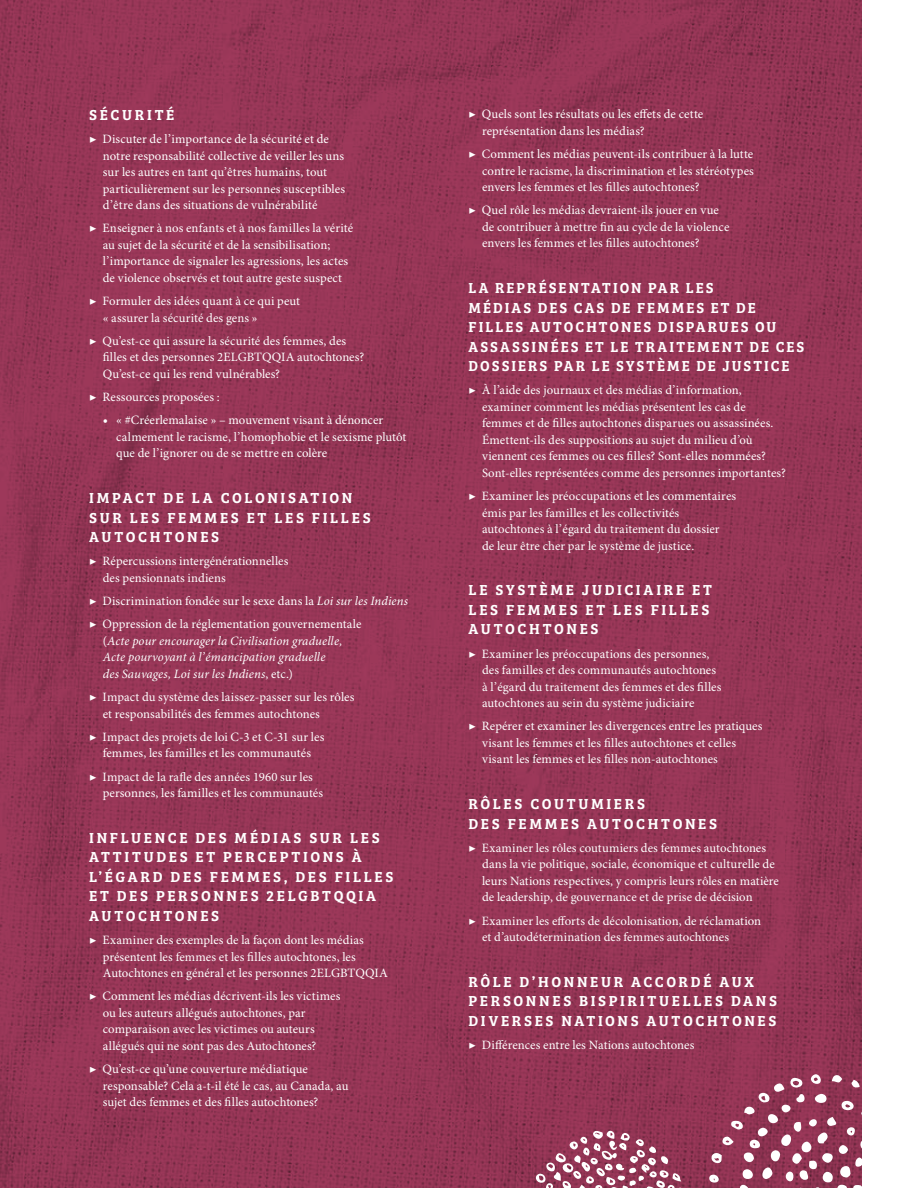
<style>
.page{position:relative;width:918px;height:1188px;background:#fff}
.page>*{position:absolute;margin:0;border:0;box-sizing:border-box;transform-origin:0 0}
.t1{font:15px/19.5px "Bree Serif Sb";letter-spacing:.175em;color:#fff}
.t2{font:15px/19.5px "Bree Serif Sb";letter-spacing:.145em;color:#fff;scale:.96 1}
.t3{font:12.75px/16.5px "Minion Pro";letter-spacing:.005em;color:#fff}
.t4{font:italic 12.75px/16.5px "Minion Pro";letter-spacing:.005em;color:#fff}
.s1{font-size:13.5px}
.s2{font-style:italic}
.s3{font-style:normal}
</style>
<div class="page">
<img style="left:0;top:0;width:861px;height:1188px">
<svg style="left:709px;top:1074px;width:153px;height:114px;background:#9f516b"></svg>
<svg style="left:536px;top:1130px;width:151px;height:58px;background:#a55a74"></svg>
<p class="t1" style="left:89px;top:104px;width:87px">SÉCURITÉ</p>
<p class="t3" style="left:103px;top:131px;width:244px;text-indent:-14px">▶ Discuter de l’importance de la sécurité et de notre responsabilité collective de veiller les uns sur les autres en tant qu’êtres humains, tout particulièrement sur les personnes susceptibles d’être dans des situations de vulnérabilité</p>
<p class="t3" style="left:103px;top:221px;width:252px;text-indent:-14px">▶ Enseigner à nos enfants et à nos familles la vérité au sujet de la sécurité et de la sensibilisation; l’importance de signaler les agressions, les actes de violence observés et tout autre geste suspect</p>
<p class="t3" style="left:103px;top:293px;width:199px;text-indent:-14px">▶ Formuler des idées quant à ce qui peut « assurer la sécurité des gens »</p>
<p class="t3" style="left:103px;top:333px;width:263px;text-indent:-14px">▶ Qu’est-ce qui assure la sécurité des femmes, des filles et des personnes 2ELGBTQQIA autochtones?<br>Qu’est-ce qui les rend vulnérables?</p>
<p class="t3" style="left:89px;top:389px;width:132px">▶ Ressources proposées :</p>
<p class="t3" style="left:116px;top:413px;width:292px;text-indent:-14px"><span class="s1">•</span> « #Créerlemalaise » – mouvement visant à dénoncer calmement le racisme, l’homophobie et le sexisme plutôt que de l’ignorer ou de se mettre en colère</p>
<p class="t1" style="left:89px;top:487px;width:283px">IMPACT DE LA COLONISATION<br>SUR LES FEMMES ET LES FILLES<br>AUTOCHTONES</p>
<p class="t3" style="left:103px;top:554px;width:187px;text-indent:-14px">▶ Répercussions intergénérationnelles des pensionnats indiens</p>
<p class="t3" style="left:89px;top:590px;width:320px;line-height:23.2px">▶ Discrimination fondée sur le sexe dans la <span class="s2">Loi sur les Indiens </span>▶ Oppression de la réglementation gouvernementale</p>
<p class="t4" style="left:103px;top:633px;width:241px"><span class="s3">(</span>Acte pour encourager la Civilisation graduelle,<br>Acte pourvoyant à l’émancipation graduelle des Sauvages, Loi sur les Indiens<span class="s3">, etc.)</span></p>
<p class="t3" style="left:103px;top:689px;width:253px;text-indent:-14px">▶ Impact du système des laissez-passer sur les rôles et responsabilités des femmes autochtones</p>
<p class="t3" style="left:89px;top:729px;width:237px;text-align:center">▶ Impact des projets de loi C-3 et C-31 sur les femmes, les familles et les communautés</p>
<p class="t3" style="left:103px;top:769px;width:222px;text-indent:-14px">▶ Impact de la rafle des années 1960 sur les personnes, les familles et les communautés</p>
<p class="t1" style="left:89px;top:827px;width:306px">INFLUENCE DES MÉDIAS SUR LES<br>ATTITUDES ET PERCEPTIONS À<br>L’ÉGARD DES FEMMES, DES FILLES<br>ET DES PERSONNES 2ELGBTQQIA<br>AUTOCHTONES</p>
<p class="t3" style="left:103px;top:932px;width:287px;text-indent:-14px">▶ Examiner des exemples de la façon dont les médias présentent les femmes et les filles autochtones, les<br>Autochtones en général et les personnes 2ELGBTQQIA</p>
<p class="t3" style="left:103px;top:989px;width:239px;text-indent:-14px">▶ Comment les médias décrivent-ils les victimes ou les auteurs allégués autochtones, par comparaison avec les victimes ou auteurs allégués qui ne sont pas des Autochtones?</p>
<p class="t3" style="left:103px;top:1061px;width:247px;text-indent:-14px">▶ Qu’est-ce qu’une couverture médiatique responsable? Cela a-t-il été le cas, au Canada, au sujet des femmes et des filles autochtones?</p>
<p class="t3" style="left:482px;top:107px;width:223px;text-indent:-14px">▶ Quels sont les résultats ou les effets de cette représentation dans les médias?</p>
<p class="t3" style="left:482px;top:146px;width:273px;text-align:justify;text-indent:-14px">▶ Comment les médias peuvent-ils contribuer à la lutte contre le racisme, la discrimination et les stéréotypes envers les femmes et les filles autochtones?</p>
<p class="t3" style="left:482px;top:203px;width:249px;text-indent:-14px">▶ Quel rôle les médias devraient-ils jouer en vue de contribuer à mettre fin au cycle de la violence envers les femmes et les filles autochtones?</p>
<p class="t2" style="left:469px;top:277px;width:351px">LA REPRÉSENTATION PAR LES<br>MÉDIAS DES CAS DE FEMMES ET DE<br>FILLES AUTOCHTONES DISPARUES OU<br>ASSASSINÉES ET LE TRAITEMENT DE CES<br>DOSSIERS PAR LE SYSTÈME DE JUSTICE</p>
<p class="t3" style="left:482px;top:383px;width:305px;text-indent:-14px">▶ À l’aide des journaux et des médias d’information, examiner comment les médias présentent les cas de femmes et de filles autochtones disparues ou assassinées.<br>Émettent-ils des suppositions au sujet du milieu d’où viennent ces femmes ou ces filles? Sont-elles nommées?<br>Sont-elles représentées comme des personnes importantes?</p>
<p class="t3" style="left:482px;top:488px;width:256px;text-indent:-14px">▶ Examiner les préoccupations et les commentaires émis par les familles et les collectivités autochtones à l’égard du traitement du dossier<br>de leur être cher par le système de justice.</p>
<p class="t1" style="left:469px;top:579px;width:245px">LE SYSTÈME JUDICIAIRE ET<br>LES FEMMES ET LES FILLES<br>AUTOCHTONES</p>
<p class="t3" style="left:482px;top:646px;width:241px;text-indent:-14px">▶ Examiner les préoccupations des personnes, des familles et des communautés autochtones à l’égard du traitement des femmes et des filles autochtones au sein du système judiciaire</p>
<p class="t3" style="left:482px;top:719px;width:282px;text-indent:-14px">▶ Repérer et examiner les divergences entre les pratiques visant les femmes et les filles autochtones et celles visant les femmes et les filles non-autochtones</p>
<p class="t1" style="left:469px;top:793px;width:250px">RÔLES COUTUMIERS<br>DES FEMMES AUTOCHTONES</p>
<p class="t3" style="left:482px;top:840px;width:298px;text-indent:-14px">▶ Examiner les rôles coutumiers des femmes autochtones dans la vie politique, sociale, économique et culturelle de leurs Nations respectives, y compris leurs rôles en matière de leadership, de gouvernance et de prise de décision</p>
<p class="t3" style="left:482px;top:913px;width:281px;text-indent:-14px">▶ Examiner les efforts de décolonisation, de réclamation et d’autodétermination des femmes autochtones</p>
<p class="t1" style="left:469px;top:971px;width:310px">RÔLE D’HONNEUR ACCORDÉ AUX<br>PERSONNES BISPIRITUELLES DANS<br>DIVERSES NATIONS AUTOCHTONES</p>
<p class="t3" style="left:469px;top:1037px;width:227px">▶ Différences entre les Nations autochtones</p>
</div>
